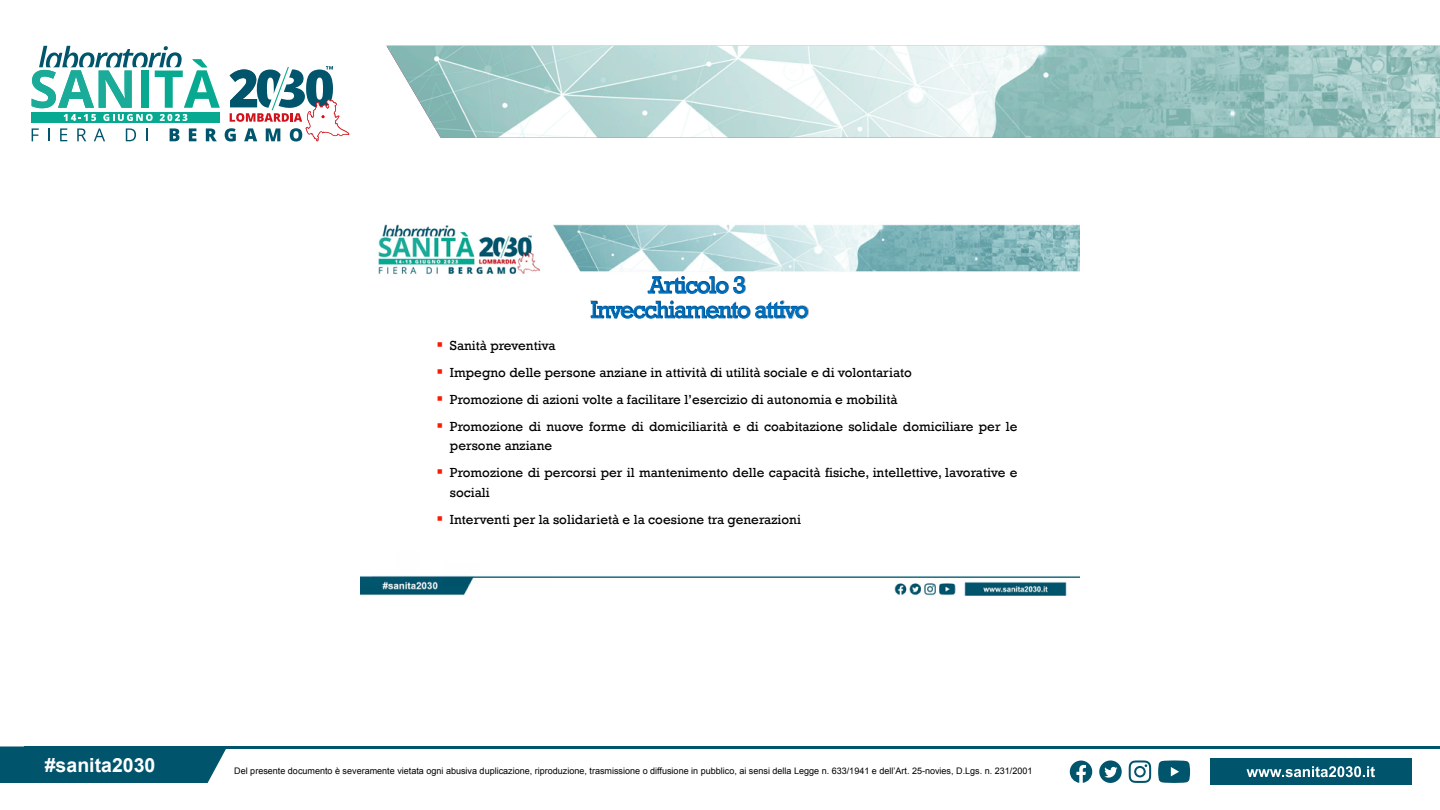
<style>
.page{position:relative;width:1440px;height:810px;background:#fff}
.page>*{position:absolute;margin:0;border:0;box-sizing:border-box;transform-origin:0 0}
.t1{font:700 19.5px "Arial";color:#fff}
.t2{font:13.5px/19.4px "Rockwell";color:#000}
.t3{font:9px "Arial";color:#000}
.s1{color:#f81b02}
</style>
<div class="page">
<img style="left:386px;top:46px;width:1054px;height:92px">
<svg style="left:32px;top:46px;width:317px;height:95px"></svg>
<div style="left:0;top:746px;width:226px;height:37px;background:#00546b"></div>
<div style="left:1210px;top:759px;width:201px;height:26px;background:#00546b"></div>
<hr style="left:24px;top:746px;width:1416px;height:3px;background:#00546b">
<svg style="left:1247px;top:766px;width:128px;height:11px"></svg>
<svg style="left:1129px;top:760px;width:22px;height:23px"></svg>
<svg style="left:1158px;top:760px;width:32px;height:23px"></svg>
<svg style="left:1070px;top:761px;width:22px;height:22px"></svg>
<svg style="left:1099px;top:760px;width:23px;height:23px"></svg>
<img style="left:360px;top:224px;width:720px;height:372px">
<svg style="left:647px;top:276px;width:99px;height:18px"></svg>
<img style="left:648px;top:276px;width:97px;height:18px">
<svg style="left:591px;top:300px;width:217px;height:1px"></svg>
<img style="left:591px;top:301px;width:217px;height:18px">
<p class="t2" style="left:436px;top:336px;width:121px"><span class="s1">▪</span> Sanità preventiva</p>
<p class="t2" style="left:436px;top:363px;width:477px"><span class="s1">▪</span> Impegno delle persone anziane in attività di utilità sociale e di volontariato</p>
<p class="t2" style="left:436px;top:390px;width:463px"><span class="s1">▪</span> Promozione di azioni volte a facilitare l’esercizio di autonomia e mobilità</p>
<p class="t2" style="left:450px;top:417px;width:569px;text-indent:-13px"><span class="s1">▪</span> Promozione di nuove forme di domiciliarità e di coabitazione solidale domiciliare per le persone anziane</p>
<p class="t2" style="left:450px;top:463px;width:569px;line-height:19.6px;text-indent:-13px"><span class="s1">▪</span> Promozione di percorsi per il mantenimento delle capacità fisiche, intellettive, lavorative e sociali</p>
<p class="t2" style="left:436px;top:510px;width:366px"><span class="s1">▪</span> Interventi per la solidarietà e la coesione tra generazioni</p>
<h1 class="t1" style="left:45px;top:752px;width:112px">#sanita2030</h1>
<p class="t3" style="left:234px;top:765px;width:800px">Del presente documento è severamente vietata ogni abusiva duplicazione, riproduzione, trasmissione o diffusione in pubblico, ai sensi della Legge n. 633/1941 e dell’Art. 25-novies, D.Lgs. n. 231/2001</p>
</div>
